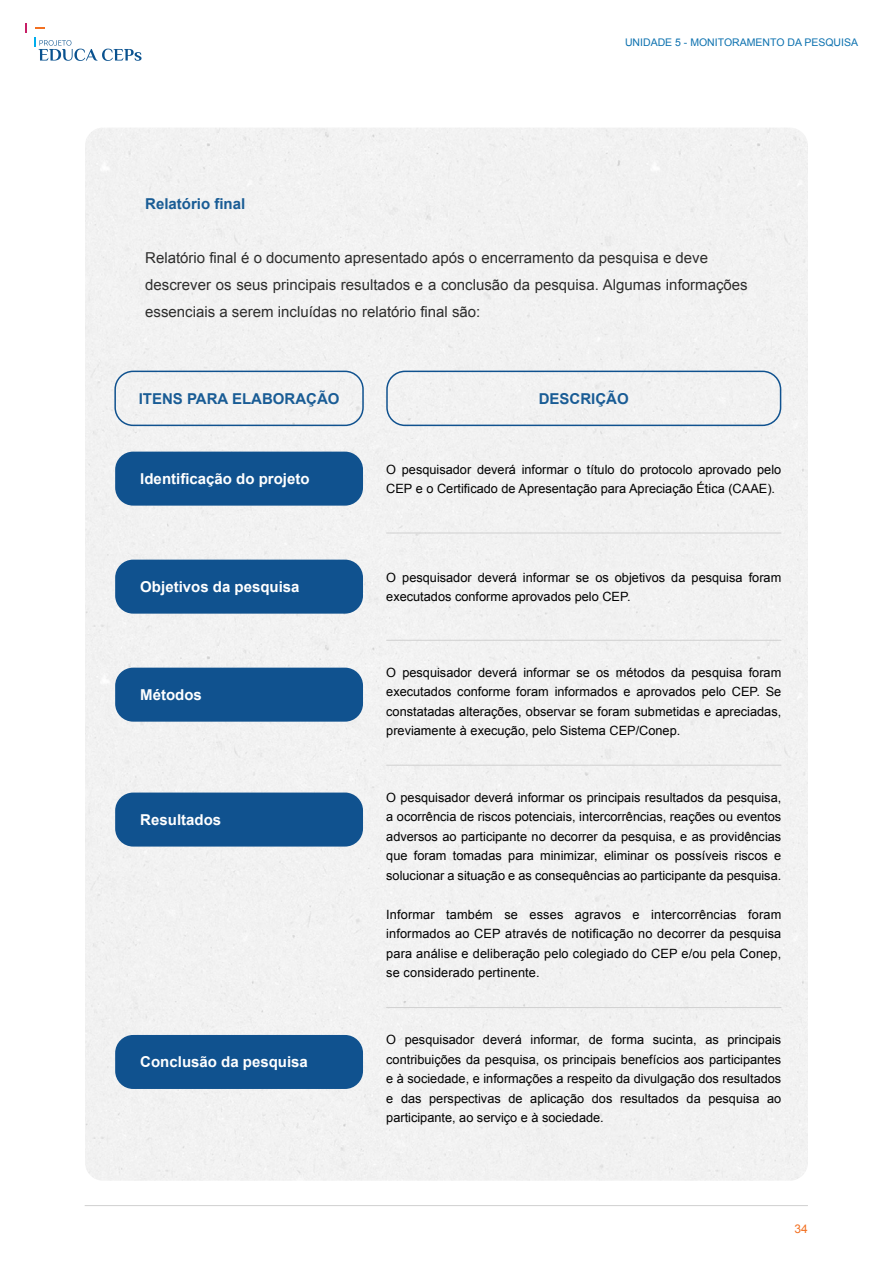
<style>
.page{position:relative;width:893px;height:1263px;background:#fff}
.page>*{position:absolute;margin:0;border:0;box-sizing:border-box;transform-origin:0 0}
.t1{font:15px/27px "Arial";color:#2d2d2c}
.t2{font:700 15px "Arial";color:#fff}
.t3{font:700 15px "Arial";color:#195c95}
.t4{font:12.75px/19.5px "Arial";color:#000;text-align:justify}
.t5{font:12px "Arial";color:#f27021}
.t6{font:10.5px "Arial";color:#0c71af}
</style>
<div class="page">
<hr style="left:85px;top:1205px;width:723px;height:1px;background:#d0d0d0">
<svg style="left:25px;top:24px;width:2px;height:9px"></svg>
<svg style="left:34px;top:38px;width:108px;height:23px"></svg>
<div style="left:85px;top:128px;width:723px;height:506px;background:#f2f2f2"></div>
<div style="left:85px;top:634px;width:723px;height:547px;background:#f2f2f2"></div>
<div style="left:115px;top:452px;width:248px;height:54px;background:#10528f;border-radius:18px"></div>
<div style="left:114px;top:371px;width:250px;height:55px;border:2px solid #10528f;border-radius:18px"></div>
<div style="left:386px;top:371px;width:395px;height:55px;border:2px solid #10528f;border-radius:18px"></div>
<div style="left:115px;top:560px;width:248px;height:54px;background:#10528f;border-radius:18px"></div>
<div style="left:115px;top:668px;width:248px;height:54px;background:#10528f;border-radius:18px"></div>
<div style="left:115px;top:1035px;width:248px;height:54px;background:#10528f;border-radius:18px"></div>
<div style="left:115px;top:792px;width:248px;height:54px;background:#10528f;border-radius:18px"></div>
<hr style="left:386px;top:640px;width:395px;height:1px;background:#d0d0d0">
<hr style="left:386px;top:1007px;width:395px;height:1px;background:#d0d0d0">
<hr style="left:386px;top:765px;width:395px;height:1px;background:#d0d0d0">
<hr style="left:386px;top:533px;width:395px;height:1px;background:#d0d0d0">
<p class="t3" style="left:145px;top:193px;width:102px">Relatório final</p>
<p class="t6" style="left:625px;top:36px;width:234px">UNIDADE 5 - MONITORAMENTO DA PESQUISA</p>
<p class="t1" style="left:145px;top:244px;width:604px">Relatório final é o documento apresentado após o encerramento da pesquisa e deve descrever os seus principais resultados e a conclusão da pesquisa. Algumas informações essenciais a serem incluídas no relatório final são:</p>
<p class="t3" style="left:139px;top:389px;width:202px">ITENS PARA ELABORAÇÃO</p>
<p class="t3" style="left:539px;top:389px;width:91px">DESCRIÇÃO</p>
<p class="t2" style="left:140px;top:469px;width:171px">Identificação do projeto</p>
<p class="t4" style="left:386px;top:459px;width:397px">O pesquisador deverá informar o título do protocolo aprovado pelo<br>CEP e o Certificado de Apresentação para Apreciação Ética (CAAE).</p>
<p class="t2" style="left:140px;top:577px;width:161px">Objetivos da pesquisa</p>
<p class="t2" style="left:140px;top:685px;width:63px">Métodos</p>
<p class="t2" style="left:140px;top:810px;width:82px">Resultados</p>
<p class="t2" style="left:140px;top:1052px;width:169px">Conclusão da pesquisa</p>
<p class="t4" style="left:386px;top:567px;width:397px">O pesquisador deverá informar se os objetivos da pesquisa foram executados conforme aprovados pelo CEP.</p>
<p class="t4" style="left:386px;top:663px;width:397px">O pesquisador deverá informar se os métodos da pesquisa foram executados conforme foram informados e aprovados pelo CEP. Se constatadas alterações, observar se foram submetidas e apreciadas, previamente à execução, pelo Sistema CEP/Conep.</p>
<p class="t4" style="left:386px;top:788px;width:397px">O pesquisador deverá informar os principais resultados da pesquisa, a ocorrência de riscos potenciais, intercorrências, reações ou eventos adversos ao participante no decorrer da pesquisa, e as providências que foram tomadas para minimizar, eliminar os possíveis riscos e solucionar a situação e as consequências ao participante da pesquisa.</p>
<p class="t4" style="left:386px;top:905px;width:397px">Informar também se esses agravos e intercorrências foram informados ao CEP através de notificação no decorrer da pesquisa para análise e deliberação pelo colegiado do CEP e/ou pela Conep, se considerado pertinente.</p>
<p class="t4" style="left:386px;top:1030px;width:397px">O pesquisador deverá informar, de forma sucinta, as principais contribuições da pesquisa, os principais benefícios aos participantes e à sociedade, e informações a respeito da divulgação dos resultados e das perspectivas de aplicação dos resultados da pesquisa ao participante, ao serviço e à sociedade.</p>
<p class="t5" style="left:795px;top:1221px;width:15px">34</p>
</div>
